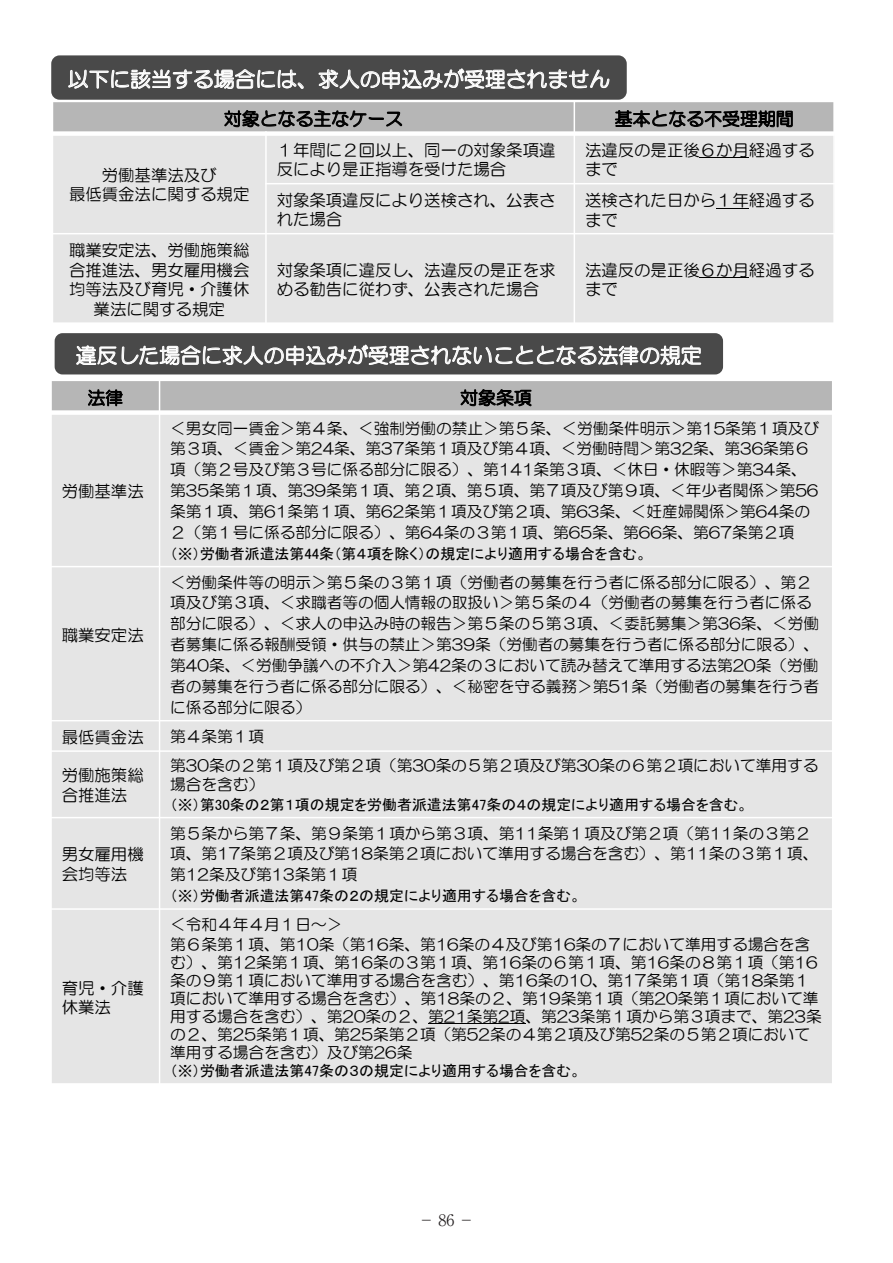
<style>
.page{position:relative;width:893px;height:1263px;background:#fff}
.page>*{position:absolute;margin:0;border:0;box-sizing:border-box;transform-origin:0 0}
.t1{font:20.85px "HG Maru Gothic MPRO";color:#fff}
.t2{font:17.85px "HG Maru Gothic MPRO";color:#000}
.t3{font:16.35px/19.6px "HG Maru Gothic MPRO";color:#000}
.t4{font:300 15.9px "Ryumin Pro";color:#231f20}
.t5{font:15.6px/20.9px "HG Maru Gothic MPRO";color:#000}
.t6{font:14.85px "MS P Gothic";color:#000}
</style>
<div class="page">
<div style="left:51px;top:380px;width:782px;height:33px;background:#b6b6b6"></div>
<div style="left:51px;top:413px;width:782px;height:671px;background:#e5e5e5"></div>
<hr style="left:159px;top:380px;width:1px;height:705px;background:#fff">
<div style="left:50px;top:410px;width:783px;height:5px;background:#fff"></div>
<hr style="left:50px;top:566px;width:783px;height:1px;background:#fff">
<hr style="left:50px;top:720px;width:783px;height:1px;background:#fff">
<hr style="left:50px;top:750px;width:783px;height:2px;background:#fff">
<hr style="left:50px;top:817px;width:783px;height:1px;background:#fff">
<hr style="left:50px;top:908px;width:783px;height:2px;background:#fff">
<hr style="left:50px;top:380px;width:2px;height:705px;background:#fff">
<hr style="left:832px;top:380px;width:1px;height:705px;background:#fff">
<hr style="left:50px;top:380px;width:783px;height:1px;background:#fff">
<hr style="left:50px;top:1083px;width:783px;height:2px;background:#fff">
<hr style="left:428px;top:1023px;width:97px;height:1px;background:#000">
<div style="left:56px;top:335px;width:666px;height:38px;background:#494949;border-radius:6px"></div>
<div style="left:55px;top:333px;width:668px;height:41px;border:3px solid #494949;border-radius:6px"></div>
<div style="left:52px;top:101px;width:782px;height:33px;background:#b6b6b6"></div>
<div style="left:52px;top:134px;width:214px;height:100px;background:#e5e5e5"></div>
<div style="left:266px;top:134px;width:568px;height:50px;background:#e5e5e5"></div>
<div style="left:266px;top:184px;width:568px;height:50px;background:#e5e5e5"></div>
<div style="left:52px;top:234px;width:782px;height:89px;background:#e5e5e5"></div>
<hr style="left:265px;top:131px;width:2px;height:193px;background:#fff">
<hr style="left:574px;top:101px;width:1px;height:223px;background:#fff">
<div style="left:52px;top:131px;width:783px;height:5px;background:#fff"></div>
<hr style="left:265px;top:183px;width:570px;height:1px;background:#fff">
<hr style="left:52px;top:233px;width:783px;height:1px;background:#fff">
<hr style="left:52px;top:101px;width:1px;height:223px;background:#fff">
<hr style="left:833px;top:101px;width:2px;height:223px;background:#fff">
<hr style="left:52px;top:101px;width:783px;height:1px;background:#fff">
<hr style="left:52px;top:322px;width:783px;height:2px;background:#fff">
<hr style="left:700px;top:157px;width:49px;height:1px;background:#000">
<hr style="left:716px;top:208px;width:33px;height:1px;background:#000">
<hr style="left:700px;top:277px;width:49px;height:1px;background:#000">
<div style="left:53px;top:57px;width:572px;height:41px;background:#494949;border-radius:7px"></div>
<div style="left:51px;top:55px;width:576px;height:45px;border:3px solid #494949;border-radius:7px"></div>
<h1 class="t1" style="left:68px;top:69px;width:544px">以下に該当する場合には、求人の申込みが受理されません</h1>
<p class="t2" style="left:224px;top:110px;width:180px">対象となる主なケース</p>
<p class="t2" style="left:615px;top:110px;width:180px">基本となる不受理期間</p>
<p class="t3" style="left:69px;top:165px;width:182px;text-align:center">労働基準法及び<br>最低賃金法に関する規定</p>
<p class="t3" style="left:277px;top:140px;width:280px">１年間に２回以上、同一の対象条項違反により是正指導を受けた場合</p>
<p class="t3" style="left:585px;top:140px;width:231px">法違反の是正後６か月経過するまで</p>
<p class="t3" style="left:277px;top:190px;width:280px">対象条項違反により送検され、公表された場合</p>
<p class="t3" style="left:585px;top:190px;width:231px">送検された日から１年経過するまで</p>
<p class="t3" style="left:69px;top:240px;width:182px;text-align:center">職業安定法、労働施策総合推進法、男女雇用機会均等法及び育児・介護休業法に関する規定</p>
<p class="t3" style="left:277px;top:260px;width:280px">対象条項に違反し、法違反の是正を求める勧告に従わず、公表された場合</p>
<p class="t3" style="left:585px;top:260px;width:231px">法違反の是正後６か月経過するまで</p>
<h1 class="t1" style="left:76px;top:345px;width:627px">違反した場合に求人の申込みが受理されないこととなる法律の規定</h1>
<p class="t2" style="left:87px;top:389px;width:37px">法律</p>
<p class="t2" style="left:460px;top:389px;width:73px">対象条項</p>
<p class="t3" style="left:62px;top:481px;width:83px">労働基準法</p>
<p class="t3" style="left:62px;top:625px;width:83px">職業安定法</p>
<p class="t5" style="left:170px;top:417px;width:650px">＜男女同一賃金＞第４条、＜強制労働の禁止＞第５条、＜労働条件明示＞第15条第１項及び第３項、＜賃金＞第24条、第37条第１項及び第４項、＜労働時間＞第32条、第36条第６項（第２号及び第３号に係る部分に限る）、第141条第３項、＜休日・休暇等＞第34条、第35条第１項、第39条第１項、第２項、第５項、第７項及び第９項、＜年少者関係＞第56条第１項、第61条第１項、第62条第１項及び第２項、第63条、＜妊産婦関係＞第64条の２（第１号に係る部分に限る）、第64条の３第１項、第65条、第66条、第67条第２項</p>
<p class="t6" style="left:170px;top:546px;width:478px">（※）労働者派遣法第44条（第４項を除く）の規定により適用する場合を含む。</p>
<p class="t5" style="left:170px;top:571px;width:650px">＜労働条件等の明示＞第５条の３第１項（労働者の募集を行う者に係る部分に限る）、第２項及び第３項、＜求職者等の個人情報の取扱い＞第５条の４（労働者の募集を行う者に係る部分に限る）、＜求人の申込み時の報告＞第５条の５第３項、＜委託募集＞第36条、＜労働者募集に係る報酬受領・供与の禁止＞第39条（労働者の募集を行う者に係る部分に限る）、第40条、＜労働争議への不介入＞第42条の３において読み替えて準用する法第20条（労働者の募集を行う者に係る部分に限る）、＜秘密を守る義務＞第51条（労働者の募集を行う者に係る部分に限る）</p>
<p class="t3" style="left:62px;top:727px;width:83px">最低賃金法</p>
<p class="t5" style="left:170px;top:726px;width:95px">第４条第１項</p>
<p class="t3" style="left:62px;top:766px;width:83px">労働施策総合推進法</p>
<p class="t5" style="left:170px;top:755px;width:650px;line-height:19.4px">第30条の２第１項及び第２項（第30条の５第２項及び第30条の６第２項において準用する場合を含む）</p>
<p class="t6" style="left:170px;top:797px;width:579px">（※）第30条の２第１項の規定を労働者派遣法第47条の４の規定により適用する場合を含む。</p>
<p class="t3" style="left:62px;top:845px;width:83px">男女雇用機会均等法</p>
<p class="t3" style="left:62px;top:978px;width:83px">育児・介護休業法</p>
<p class="t5" style="left:170px;top:822px;width:650px">第５条から第７条、第９条第１項から第３項、第11条第１項及び第２項（第11条の３第２項、第17条第２項及び第18条第２項において準用する場合を含む）、第11条の３第１項、第12条及び第13条第１項</p>
<p class="t6" style="left:170px;top:888px;width:412px">（※）労働者派遣法第47条の２の規定により適用する場合を含む。</p>
<p class="t5" style="left:170px;top:914px;width:641px;line-height:20.4px">＜令和４年４月１日～＞<br>第６条第１項、第10条（第16条、第16条の４及び第16条の７において準用する場合を含</p>
<p class="t5" style="left:170px;top:954px;width:653px;line-height:17.9px">む）、第12条第１項、第16条の３第１項、第16条の６第１項、第16条の８第１項（第16条の９第１項において準用する場合を含む）、第16条の10、第17条第１項（第18条第１項において準用する場合を含む）、第18条の２、第19条第１項（第20条第１項において準用する場合を含む）、第20条の２、第21条第2項、第23条第１項から第３項まで、第23条の２、第25条第１項、第25条第２項（第52条の４第２項及び第52条の５第２項において準用する場合を含む）及び第26条</p>
<p class="t6" style="left:170px;top:1063px;width:412px">（※）労働者派遣法第47条の３の規定により適用する場合を含む。</p>
<p class="t4" style="left:419px;top:1207px;width:57px">－86－</p>
</div>
